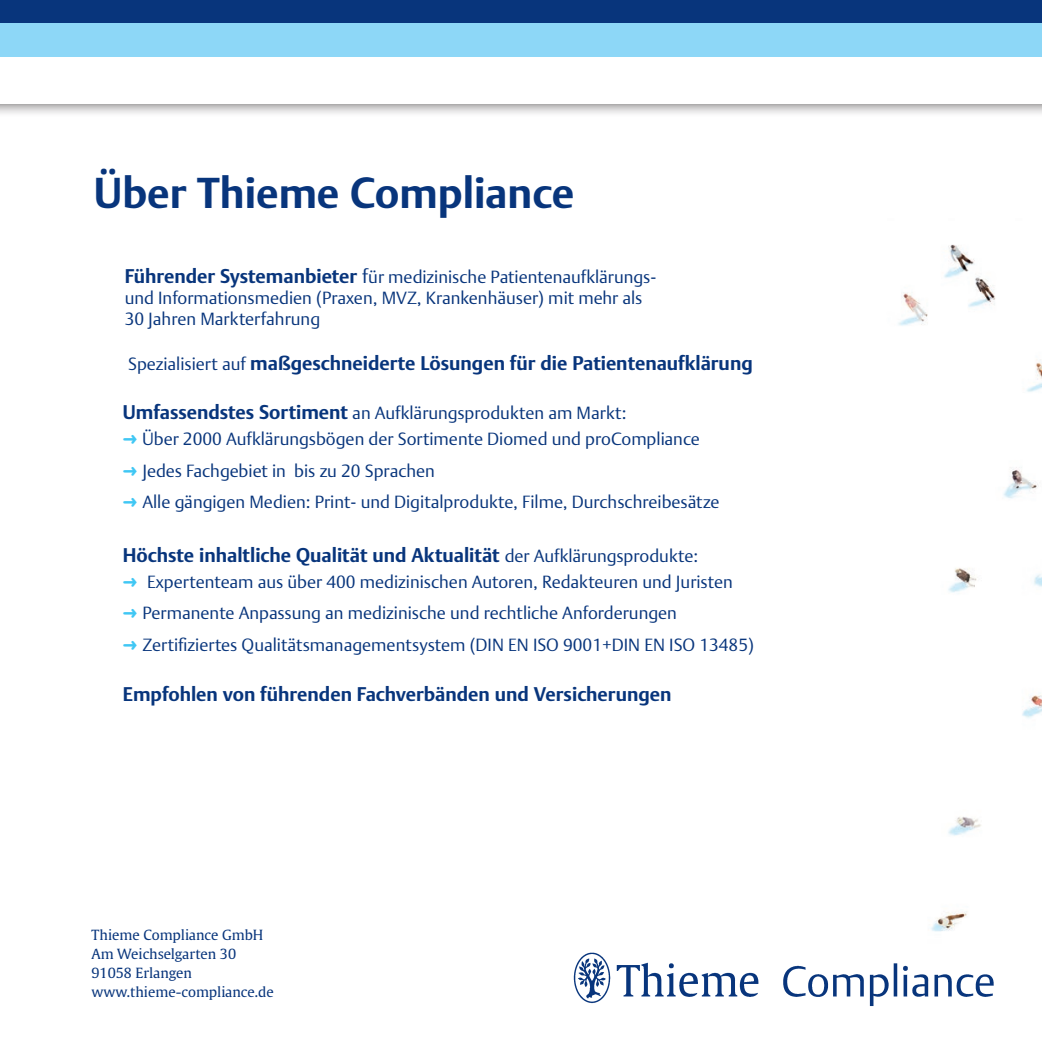
<style>
.page{position:relative;width:1042px;height:1042px;background:#fff}
.page>*{position:absolute;margin:0;border:0;box-sizing:border-box;transform-origin:0 0}
.t1{font:700 42px "Thieme Argo 2011";color:#08357c}
.t2{font:700 19.25px "Thieme Argo 2011";color:#08357c}
.t3{font:300 17.5px/31.2px "Thieme Argo 2011";color:#08357c}
.t4{font:14px/19.2px "Thieme Gulliver 2011";color:#08357c}
.s1{font-weight:700;font-size:19.25px}
.s2{font-size:19.25px}
.s3{font-weight:300;font-size:17.5px}
.s4{font-family:"Arial Unicode MS";font-weight:400;font-size:15.75px;color:#40c7f4}
</style>
<div class="page">
<img style="left:898px;top:244px;width:144px;height:688px">
<img style="left:573px;top:952px;width:421px;height:55px">
<div style="left:0;top:0;width:1042px;height:117px;background:#231f20;opacity:.8"></div>
<div style="left:0;top:0;width:1042px;height:103px;background:#fff"></div>
<div style="left:0;top:23px;width:1042px;height:34px;background:#8dd7f7"></div>
<div style="left:0;top:0;width:1042px;height:23px;background:#08357c"></div>
<h1 class="t1" style="left:94px;top:164px;width:481px">Über Thieme Compliance</h1>
<p class="t3" style="left:125px;top:265px;width:533px;line-height:21px"><span class="s1">Führender Systemanbieter</span> <span class="s2">f</span>ür medizinische Patientenaufklärungs&shy;und Informationsmedien (Praxen, MVZ, Krankenhäuser) mit mehr als<br>30 Jahren Markterfahrung</p>
<p class="t2" style="left:128px;top:350px;width:626px"><span class="s3">Spezialisiert auf</span> maßgeschneiderte Lösungen für die Patientenaufklärung</p>
<p class="t3" style="left:123px;top:399px;width:578px;line-height:26.2px"><span class="s1">Umfassendstes Sortiment</span> an Aufklärungsprodukten am Markt:<br><span class="s4">➜</span> Über 2000 Aufklärungsbögen der Sortimente Diomed und proCompliance</p>
<p class="t3" style="left:123px;top:454px;width:598px"><span class="s4">➜</span> Jedes Fachgebiet in bis zu 20 Sprachen<br><span class="s4">➜</span> Alle gängigen Medien: Print- und Digitalprodukte, Filme, Durchschreibesätze</p>
<p class="t2" style="left:123px;top:542px;width:577px">Höchste inhaltliche Qualität und Aktualität <span class="s3">der Aufklärungsprodukte:</span></p>
<p class="t3" style="left:123px;top:566px;width:632px"><span class="s4">➜</span> Expertenteam aus über 400 medizinischen Autoren, Redakteuren und Juristen<br><span class="s4">➜</span> Permanente Anpassung an medizinische und rechtliche Anforderungen<br><span class="s4">➜</span> Zertifiziertes Qualitätsmanagementsystem (DIN EN ISO 9001+DIN EN ISO 13485)</p>
<p class="t2" style="left:123px;top:681px;width:550px">Empfohlen von führenden Fachverbänden und Versicherungen</p>
<p class="t4" style="left:92px;top:924px;width:184px">Thieme Compliance GmbH<br>Am Weichselgarten 30<br>91058 Erlangen www.thieme-compliance.de</p>
</div>
